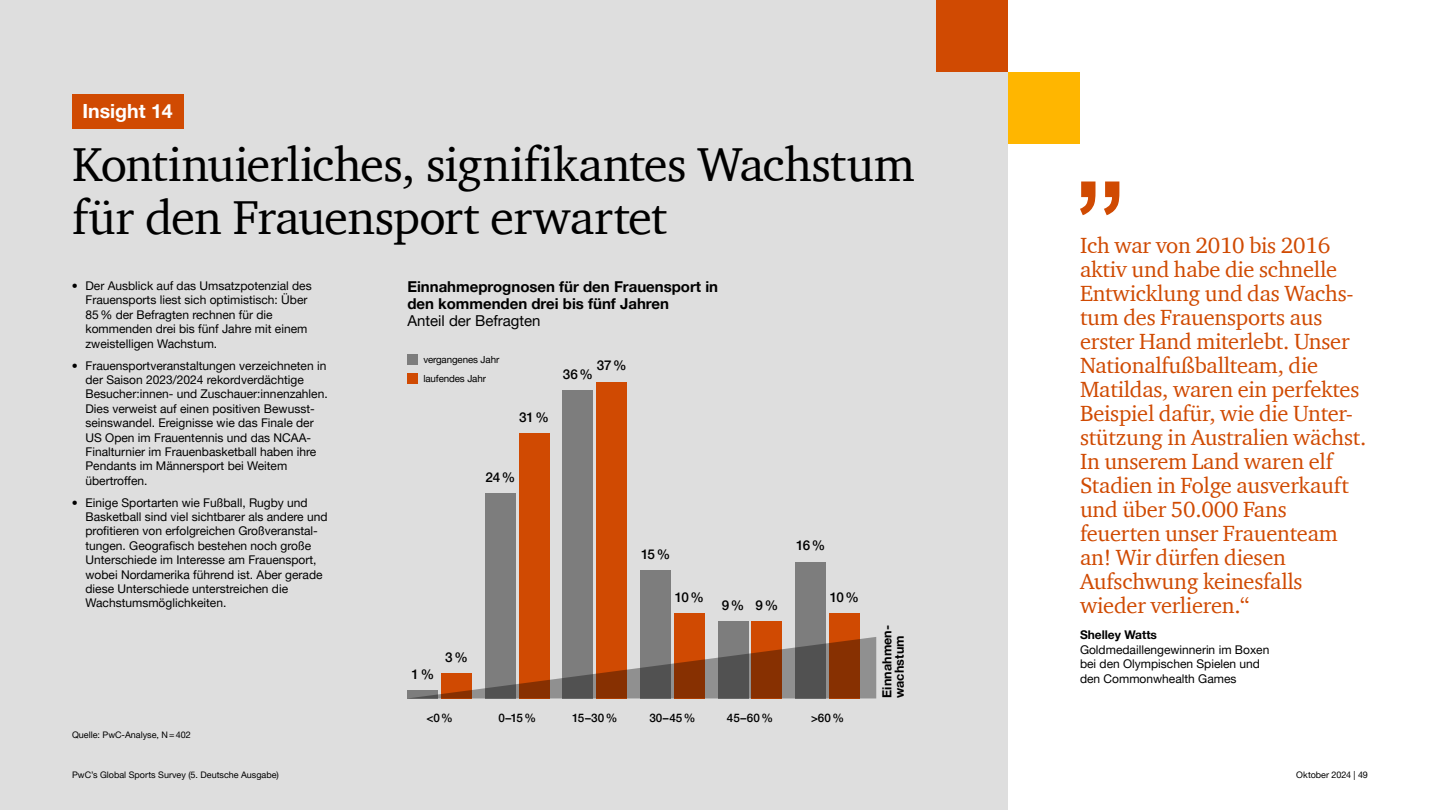
<style>
.page{position:relative;width:1440px;height:810px;background:#fff}
.page>*{position:absolute;margin:0;border:0;box-sizing:border-box;transform-origin:0 0}
.t1{font:48.75px/52.5px "Charter ITC Com";letter-spacing:-.015em;color:#000}
.t2{font:22.5px/24px "Charter ITC Com";letter-spacing:-.01em;color:#d04a02}
.t3{font:700 19.5px "Helvetica Neue LT Pro";color:#fff}
.t4{font:700 15px/16.9px "Helvetica Neue LT Pro";color:#000}
.t5{font:15px "Helvetica Neue LT Pro";color:#000}
.t6{font:500 13.5px "Helvetica Neue LT Pro";letter-spacing:-.045em;color:#000}
.t7{font:700 12.6px/12.6px "Helvetica Neue LT Pro";letter-spacing:.005em;color:#000}
.t8{font:12px/14.4px "Helvetica Neue LT Pro";color:#000}
.t9{font:700 12px "Helvetica Neue LT Pro";color:#000}
.t10{font:500 11.7px "Helvetica Neue LT Pro";color:#000}
.t11{font:9.75px/18.4px "Helvetica Neue LT Pro";letter-spacing:-.01em;color:#000}
.t12{font:9px "Helvetica Neue LT Pro";color:#000}
</style>
<div class="page">
<div style="left:0;top:0;width:1008px;height:810px;background:#dedede"></div>
<div style="left:1008px;top:72px;width:72px;height:72px;background:#ffb600"></div>
<div style="left:936px;top:0;width:72px;height:72px;background:#d04a02"></div>
<div style="left:72px;top:94px;width:111px;height:35px;background:#d04a02"></div>
<div style="left:485px;top:493px;width:31px;height:205px;background:#7d7d7d"></div>
<div style="left:562px;top:390px;width:31px;height:308px;background:#7d7d7d"></div>
<div style="left:640px;top:570px;width:31px;height:128px;background:#7d7d7d"></div>
<div style="left:718px;top:621px;width:31px;height:77px;background:#7d7d7d"></div>
<div style="left:795px;top:562px;width:31px;height:136px;background:#7d7d7d"></div>
<div style="left:519px;top:433px;width:31px;height:265px;background:#d04a02"></div>
<div style="left:596px;top:382px;width:31px;height:316px;background:#d04a02"></div>
<div style="left:674px;top:613px;width:31px;height:85px;background:#d04a02"></div>
<div style="left:751px;top:621px;width:31px;height:77px;background:#d04a02"></div>
<div style="left:829px;top:613px;width:31px;height:85px;background:#d04a02"></div>
<svg style="left:407px;top:637px;width:469px;height:61px"></svg>
<div style="left:407px;top:354px;width:11px;height:11px;background:#7d7d7d"></div>
<div style="left:407px;top:373px;width:11px;height:10px;background:#d04a02"></div>
<svg style="left:1080px;top:182px;width:39px;height:33px"></svg>
<h3 class="t3" style="left:82px;top:99px;width:92px">Insight 14</h3>
<h1 class="t1" style="left:72px;top:137px;width:844px">Kontinuierliches, signifikantes Wachstum für den Frauensport erwartet</h1>
<p class="t8" style="left:85px;top:278px;width:228px;text-indent:-14px">• Der Ausblick auf das Umsatzpotenzial des Frauensports liest sich optimistisch: Über 85% der Befragten rechnen für die kommenden drei bis fünf Jahre mit einem zweistelligen Wachstum.</p>
<p class="t8" style="left:85px;top:358px;width:244px;text-indent:-14px">• Frauensportveranstaltungen verzeichneten in der Saison 2023/2024 rekordverdächtige Besucher:innen- und Zuschauer:innenzahlen.<br>Dies verweist auf einen positiven Bewusst&shy;seinswandel. Ereignisse wie das Finale der US Open im Frauentennis und das NCAA-Finalturnier im Frauenbasketball haben ihre Pendants im Männersport bei Weitem übertroffen.</p>
<p class="t8" style="left:85px;top:495px;width:244px;text-indent:-14px">• Einige Sportarten wie Fußball, Rugby und Basketball sind viel sichtbarer als andere und profitieren von erfolgreichen Großveranstal&shy;tungen. Geografisch bestehen noch große Unterschiede im Interesse am Frauensport, wobei Nordamerika führend ist. Aber gerade diese Unterschiede unterstreichen die Wachstumsmöglichkeiten.</p>
<p class="t12" style="left:72px;top:729px;width:120px">Quelle: PwC-Analyse, N=402</p>
<p class="t4" style="left:407px;top:278px;width:312px">Einnahmeprognosen für den Frauensport in den kommenden drei bis fünf Jahren</p>
<p class="t5" style="left:407px;top:311px;width:135px">Anteil der Befragten</p>
<p class="t11" style="left:423px;top:350px;width:77px">vergangenes Jahr laufendes Jahr</p>
<p class="t6" style="left:519px;top:409px;width:31px">31%</p>
<p class="t6" style="left:597px;top:358px;width:31px">37%</p>
<p class="t6" style="left:563px;top:366px;width:32px">36%</p>
<p class="t6" style="left:486px;top:469px;width:31px">24%</p>
<p class="t6" style="left:412px;top:666px;width:24px">1%</p>
<p class="t6" style="left:445px;top:649px;width:24px">3%</p>
<p class="t6" style="left:641px;top:546px;width:31px">15%</p>
<p class="t6" style="left:675px;top:589px;width:31px">10%</p>
<p class="t6" style="left:722px;top:597px;width:24px">9%</p>
<p class="t6" style="left:756px;top:597px;width:24px">9%</p>
<p class="t6" style="left:796px;top:537px;width:31px">16%</p>
<p class="t6" style="left:830px;top:589px;width:31px">10%</p>
<p class="t10" style="left:426px;top:711px;width:28px">&lt;0%</p>
<p class="t10" style="left:498px;top:711px;width:39px">0–15%</p>
<p class="t10" style="left:572px;top:711px;width:47px">15–30%</p>
<p class="t10" style="left:649px;top:711px;width:48px">30–45%</p>
<p class="t10" style="left:727px;top:711px;width:48px">45–60%</p>
<p class="t10" style="left:811px;top:711px;width:35px">&gt;60%</p>
<p class="t7" style="left:880px;top:698px;width:73px;rotate:-90deg">Einnahmen&shy;wachstum</p>
<p class="t2" style="left:1080px;top:233px;width:288px">Ich war von 2010 bis 2016 aktiv und habe die schnelle<br>Entwicklung und das Wachs&shy;tum des Frauensports aus erster Hand miterlebt. Unser<br>Nationalfußballteam, die<br>Matildas, waren ein perfektes<br>Beispiel dafür, wie die Unter&shy;stützung in Australien wächst.<br>In unserem Land waren elf<br>Stadien in Folge ausverkauft und über 50.000 Fans feuerten unser Frauenteam an! Wir dürfen diesen<br>Aufschwung keinesfalls wieder verlieren.“</p>
<p class="t9" style="left:1080px;top:628px;width:79px">Shelley Watts</p>
<p class="t8" style="left:1080px;top:642px;width:191px">Goldmedaillengewinnerin im Boxen bei den Olympischen Spielen und den Commonwhealth Games</p>
<p class="t12" style="left:72px;top:769px;width:208px">PwC’s Global Sports Survey (5. Deutsche Ausgabe)</p>
<p class="t12" style="left:1296px;top:769px;width:73px">Oktober 2024 | 49</p>
</div>
